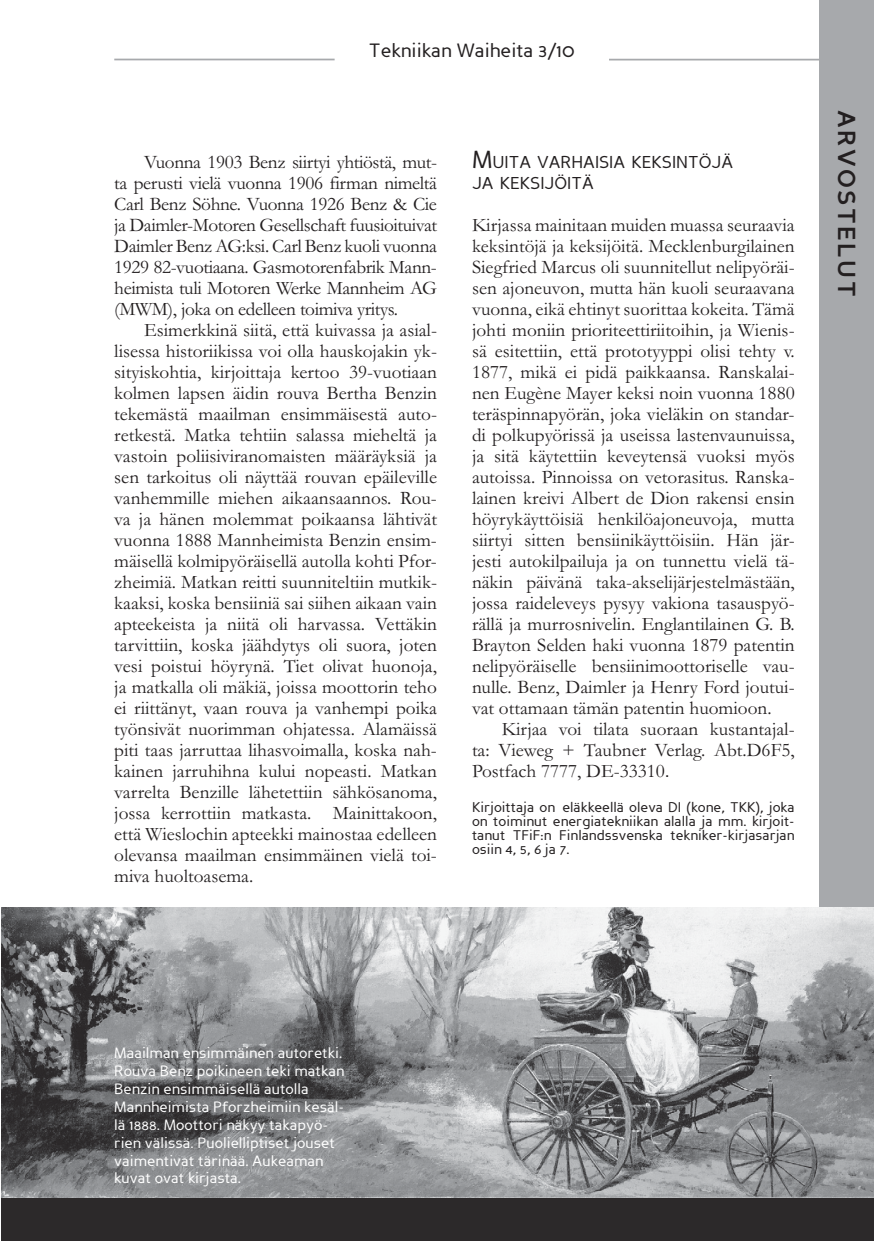
<style>
.page{position:relative;width:874px;height:1241px;background:#fff}
.page>*{position:absolute;margin:0;border:0;box-sizing:border-box;transform-origin:0 0}
.t1{font:700 24.5px "Perspective Sans";letter-spacing:.1em;color:#231f20}
.t2{font:19.25px/21px "Garamond";color:#231f20;text-align:justify}
.t3{font:19.25px "Perspective Sans";color:#231f20}
.t4{font:17.15px/21px "Perspective Sans";color:#231f20}
.t5{font:14.88px/17.8px "Perspective Sans";color:#fff}
.t6{font:14px/14px "Perspective Sans";color:#231f20;text-align:justify}
.s1{font-size:24.5px}
.s2{font-family:"Arial";font-size:17.5px}
</style>
<div class="page">
<div style="left:819px;top:0;width:54px;height:1240px;background:#a7a9ac"></div>
<hr style="left:609px;top:59px;width:264px;height:1px;background:#a7a9ac">
<hr style="left:114px;top:59px;width:220px;height:1px;background:#a7a9ac">
<div style="left:1px;top:1177px;width:872px;height:63px;background:#2c292a"></div>
<img style="left:1px;top:907px;width:872px;height:290px">
<p class="t3" style="left:369px;top:43px;width:207px">Tekniikan Waiheita 3/10</p>
<p class="t2" style="left:114px;top:154px;width:324px;text-indent:30px">Vuonna 1903 Benz siirtyi yhtiöstä, mut&shy;ta perusti vielä vuonna 1906 firman nimeltä Carl Benz Söhne. Vuonna 1926 Benz &amp; Cie ja Daimler-Motoren Gesellschaft fuusioituivat Daimler Benz AG:ksi. Carl Benz kuoli vuonna 1929 82-vuotiaana. Gasmotorenfabrik Mann&shy;heimista tuli Motoren Werke Mannheim AG (MWM), joka on edelleen toimiva yritys.</p>
<p class="t2" style="left:114px;top:322px;width:324px;text-indent:30px">Esimerkkinä siitä, että kuivassa ja asial&shy;lisessa historiikissa voi olla hauskojakin yk&shy;sityiskohtia, kirjoittaja kertoo 39-vuotiaan kolmen lapsen äidin rouva Bertha Benzin tekemästä maailman ensimmäisestä auto&shy;retkestä. Matka tehtiin salassa mieheltä ja vastoin poliisiviranomaisten määräyksiä ja sen tarkoitus oli näyttää rouvan epäileville vanhemmille miehen aikaansaannos. Rou&shy;va ja hänen molemmat poikaansa lähtivät vuonna 1888 Mannheimista Benzin ensim&shy;mäisellä kolmipyöräisellä autolla kohti Pfor&shy;zheimiä. Matkan reitti suunniteltiin mutkik&shy;kaaksi, koska bensiiniä sai siihen aikaan vain apteekeista ja niitä oli harvassa. Vettäkin tarvittiin, koska jäähdytys oli suora, joten vesi poistui höyrynä. Tiet olivat huonoja, ja matkalla oli mäkiä, joissa moottorin teho ei riittänyt, vaan rouva ja vanhempi poika työnsivät nuorimman ohjatessa. Alamäissä piti taas jarruttaa lihasvoimalla, koska nah&shy;kainen jarruhihna kului nopeasti. Matkan varrelta Benzille lähetettiin sähkösanoma, jossa kerrottiin matkasta. Mainittakoon, että Wieslochin apteekki mainostaa edelleen olevansa maailman ensimmäinen vielä toi&shy;miva huoltoasema.</p>
<p class="t4" style="left:472px;top:153px;width:262px"><span class="s1">M</span>UITA VARHAISIA KEKSINTÖJÄ<br>JA KEKSIJÖITÄ</p>
<p class="t2" style="left:472px;top:217px;width:324px">Kirjassa mainitaan muiden muassa seuraavia keksintöjä ja keksijöitä. Mecklenburgilainen Siegfried Marcus oli suunnitellut nelipyöräi&shy;sen ajoneuvon, mutta hän kuoli seuraavana vuonna, eikä ehtinyt suorittaa kokeita. Tämä johti moniin prioriteettiriitoihin, ja Wienis&shy;sä esitettiin, että prototyyppi olisi tehty v.<br>1877, mikä ei pidä paikkaansa. Ranskalai&shy;nen Eugène Mayer keksi noin vuonna 1880 teräspinnapyörän, joka vieläkin on standar&shy;di polkupyörissä ja useissa lastenvaunuissa, ja sitä käytettiin keveytensä vuoksi myös autoissa. Pinnoissa on vetorasitus. Ranska&shy;lainen kreivi Albert de Dion rakensi ensin höyrykäyttöisiä henkilöajoneuvoja, mutta siirtyi sitten bensiinikäyttöisiin. Hän jär&shy;jesti autokilpailuja ja on tunnettu vielä tä&shy;näkin päivänä taka-akselijärjestelmästään, jossa raideleveys pysyy vakiona tasauspyö&shy;rällä ja murrosnivelin. Englantilainen G. B.<br>Brayton Selden haki vuonna 1879 patentin nelipyöräiselle bensiinimoottoriselle vau&shy;nulle. Benz, Daimler ja Henry Ford joutui&shy;vat ottamaan tämän patentin huomioon.</p>
<p class="t2" style="left:472px;top:721px;width:324px;text-indent:30px">Kirjaa voi tilata suoraan kustantajal&shy;ta: Vieweg + Taubner Verlag. Abt.D6F5, Postfach 7777, DE-33310<span class="s2">.</span></p>
<p class="t6" style="left:472px;top:802px;width:324px">Kirjoittaja on eläkkeellä oleva DI (kone, TKK), joka on toiminut energiatekniikan alalla ja mm. kirjoit&shy;tanut TFiF:n Finlandssvenska tekniker-kirjasarjan osiin 4, 5, 6 ja 7.</p>
<p class="t1" style="left:855px;top:110px;width:188px;rotate:90deg">ARVOSTELUT</p>
<p class="t5" style="left:114px;top:1046px;width:231px">Maailman ensimmäinen autoretki.<br>Rouva Benz poikineen teki matkan<br>Benzin ensimmäisellä autolla<br>Mannheimista Pforzheimiin kesäl&shy;lä 1888. Moottori näkyy takapyö&shy;rien välissä. Puolielliptiset jouset vaimentivat tärinää. Aukeaman kuvat ovat kirjasta.</p>
</div>
